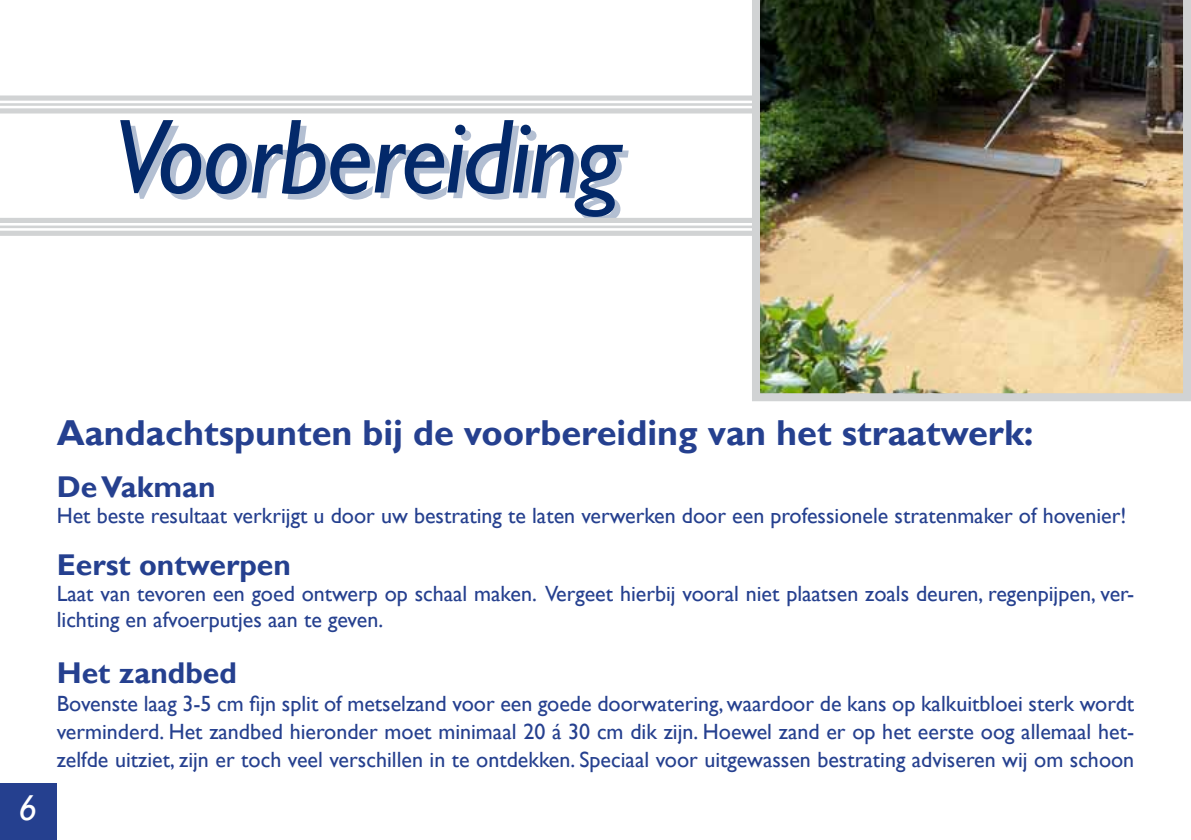
<style>
.page{position:relative;width:1191px;height:840px;background:#fff}
.page>*{position:absolute;margin:0;border:0;box-sizing:border-box;transform-origin:0 0}
.t1{font:italic 106px "Gill Sans";letter-spacing:-.02em;color:#03296a}
.t2{font:700 36px "Gill Sans";color:#25408f}
.t3{font:italic 36px "Gill Sans";color:#fff}
.t4{font:700 30px "Gill Sans";color:#25408f}
.t5{font:22px/28px "Gill Sans";color:#25408f}
</style>
<div class="page">
<img style="left:752px;top:0;width:439px;height:401px">
<div style="left:0;top:782px;width:57px;height:57px;background:#25408f"></div>
<div style="left:0;top:218px;width:759px;height:5px;background:#d1d3d4"></div>
<hr style="left:0;top:225px;width:759px;height:3px;background:#d1d3d4">
<div style="left:0;top:230px;width:759px;height:6px;background:#d1d3d4"></div>
<div style="left:0;top:95px;width:759px;height:6px;background:#d1d3d4"></div>
<hr style="left:0;top:103px;width:759px;height:3px;background:#d1d3d4">
<div style="left:0;top:108px;width:759px;height:5px;background:#d1d3d4"></div>
<h1 class="t1" style="left:119px;top:100px;width:509px">Voorbereiding</h1>
<h2 class="t3" style="left:18px;top:786px;width:20px">6</h2>
<h2 class="t2" style="left:57px;top:411px;width:978px">Aandachtspunten bij de voorbereiding van het straatwerk:</h2>
<h3 class="t4" style="left:57px;top:468px;width:160px">De Vakman</h3>
<p class="t5" style="left:57px;top:501px;width:1071px">Het beste resultaat verkrijgt u door uw bestrating te laten verwerken door een professionele stratenmaker of hovenier!</p>
<h3 class="t4" style="left:57px;top:546px;width:236px">Eerst ontwerpen</h3>
<p class="t5" style="left:57px;top:580px;width:1079px;line-height:26px">Laat van tevoren een goed ontwerp op schaal maken. Vergeet hierbij vooral niet plaatsen zoals deuren, regenpijpen, ver&shy;lichting en afvoerputjes aan te geven.</p>
<h3 class="t4" style="left:57px;top:654px;width:182px">Het zandbed</h3>
<p class="t5" style="left:57px;top:689px;width:1079px;text-align:justify">Bovenste laag 3-5 cm fijn split of metselzand voor een goede doorwatering, waardoor de kans op kalkuitbloei sterk wordt verminderd. Het zandbed hieronder moet minimaal 20 á 30 cm dik zijn. Hoewel zand er op het eerste oog allemaal het&shy;zelfde uitziet, zijn er toch veel verschillen in te ontdekken. Speciaal voor uitgewassen bestrating adviseren wij om schoon</p>
</div>
